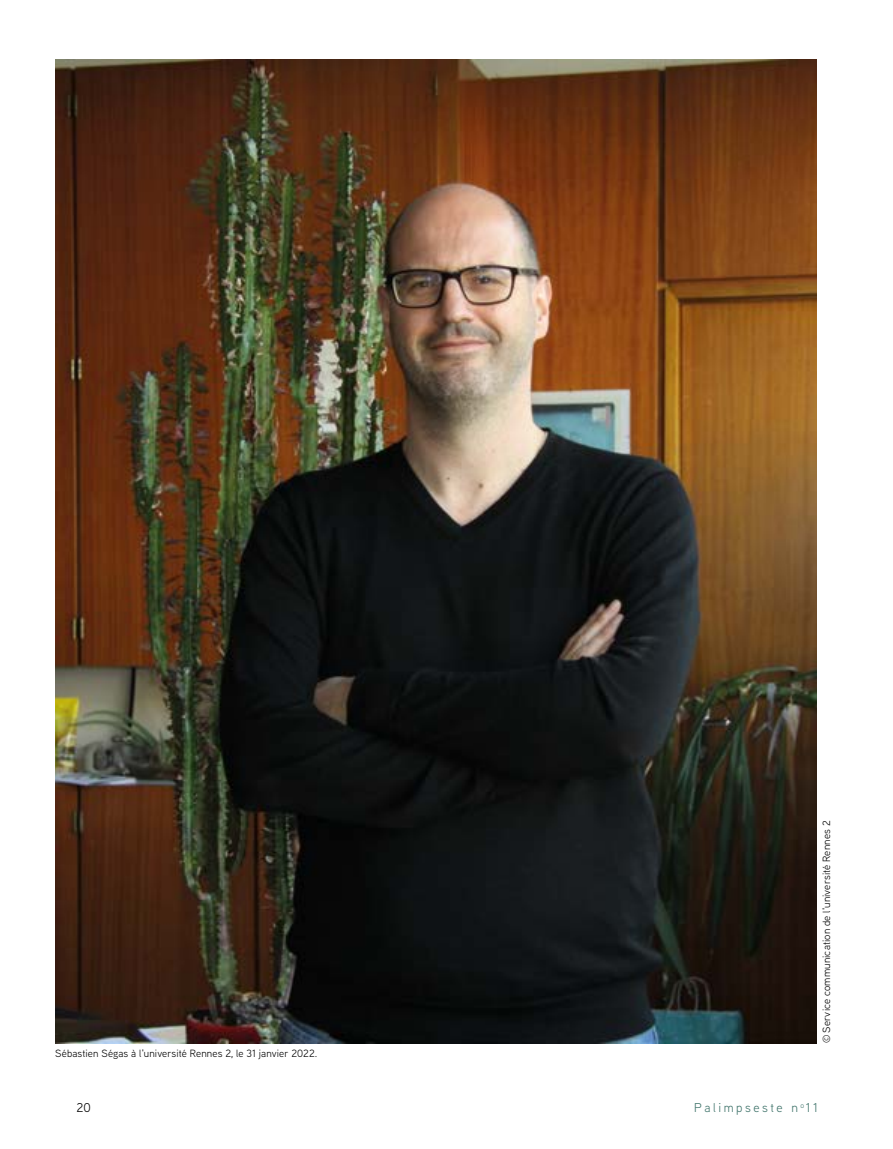
<style>
.page{position:relative;width:893px;height:1149px;background:#fff}
.page>*{position:absolute;margin:0;border:0;box-sizing:border-box;transform-origin:0 0}
.t1{font:12.75px "Aaux Next";letter-spacing:.2em;color:#40746b}
.t2{font:12.75px "Aaux Next";color:#000}
.t3{font:10.5px "Aaux Next";letter-spacing:.01em;color:#000}
</style>
<div class="page">
<img style="left:55px;top:60px;width:761px;height:982px">
<p class="t3" style="left:55px;top:1045px;width:264px">Sébastien Ségas à l'université Rennes 2, le 31 janvier 2022.</p>
<p class="t3" style="left:819px;top:1042px;width:224px;rotate:-90deg">© Service communication de l'université Rennes 2</p>
<p class="t2" style="left:77px;top:1098px;width:16px">20</p>
<p class="t1" style="left:694px;top:1098px;width:125px">Palimpseste n<sup>o</sup>11</p>
</div>
